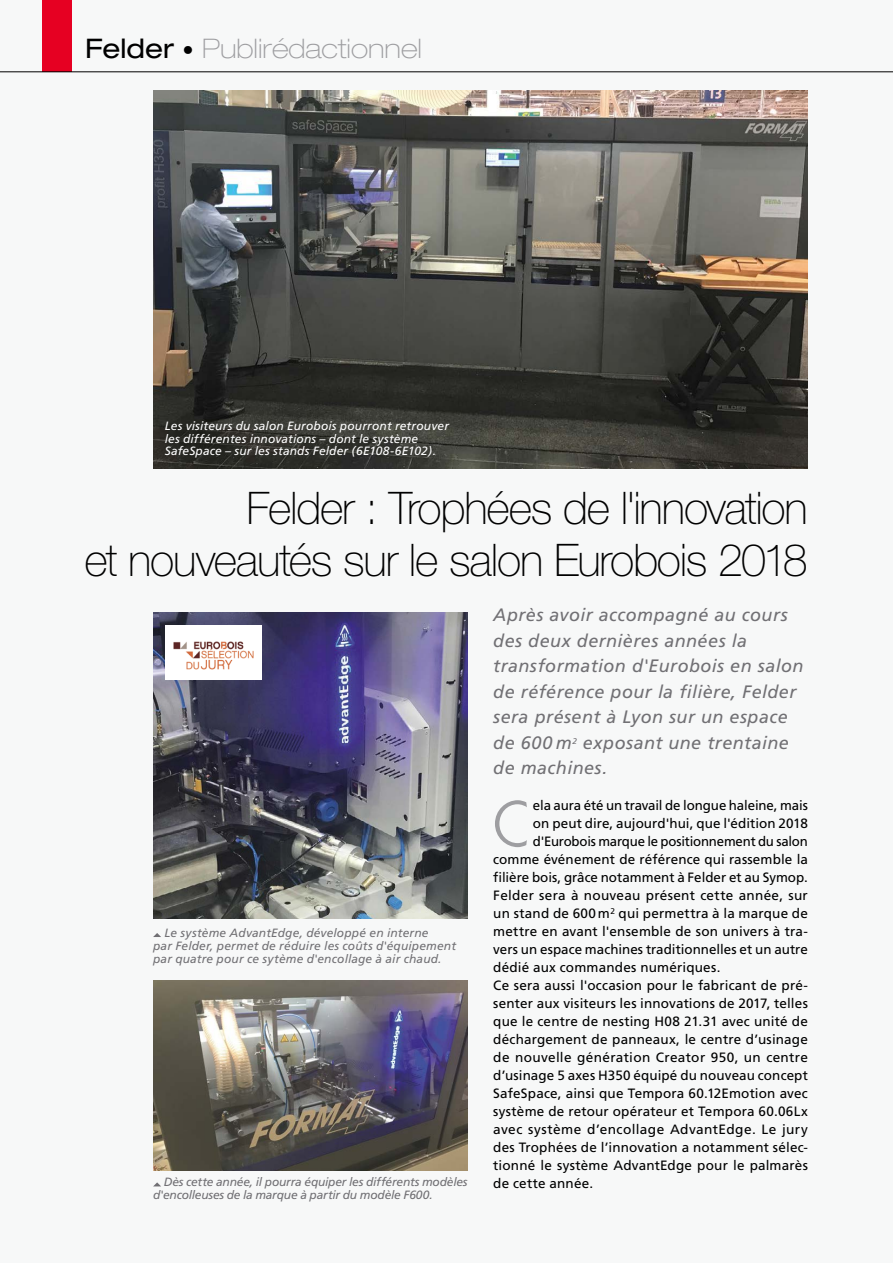
<style>
.page{position:relative;width:893px;height:1263px;background:#f7f8f8}
.page>*{position:absolute;margin:0;border:0;box-sizing:border-box;transform-origin:0 0}
.t1{font:65.4px "Itc Kabel";color:#9e9ea1}
.t2{font:100 45px/52.5px "Helvetica Neue LT Std";letter-spacing:-.03em;color:#000;text-align:right}
.t3{font:100 expanded 27px "Helvetica Neue LT Std";color:#9e9ea1}
.t4{font:italic 18px/25.5px "Frutiger";letter-spacing:.025em;color:#717074}
.t5{font:13.5px "Frutiger";letter-spacing:.01em;color:#000}
.t6{font:13.5px "Frutiger";letter-spacing:-.01em;color:#000}
.t7{font:13.5px "Frutiger";letter-spacing:-.015em;color:#000}
.t8{font:13.5px "Frutiger";letter-spacing:.03em;color:#000}
.t9{font:italic 12px/12.8px "Frutiger";letter-spacing:.01em;color:#fff}
.t10{font:italic 12px/12.8px "Frutiger";letter-spacing:.005em;color:#717074}
.t11{font:italic 12px/12.8px "Frutiger";letter-spacing:-.015em;color:#717074}
.s1{font-weight:400;color:#000}
.s2{font-stretch:condensed;font-size:22.5px;color:#000}
</style>
<div class="page">
<div style="left:43px;top:0;width:29px;height:72px;background:#e60022"></div>
<hr style="left:0;top:72px;width:893px;height:1px;background:#000">
<img style="left:153px;top:612px;width:315px;height:306px">
<img style="left:153px;top:90px;width:655px;height:378px">
<img style="left:165px;top:626px;width:96px;height:53px">
<img style="left:153px;top:980px;width:315px;height:190px">
<svg style="left:153px;top:1182px;width:8px;height:4px"></svg>
<svg style="left:153px;top:933px;width:8px;height:4px"></svg>
<h3 class="t3" style="left:85px;top:32px;width:339px"><span class="s1">Felder</span> <span class="s2">•</span> Publirédactionnel</h3>
<p class="t9" style="left:165px;top:419px;width:286px">Les visiteurs du salon Eurobois pourront retrouver les différentes innovations – dont le système<br>SafeSpace – sur les stands Felder (6E108-6E102).</p>
<h2 class="t2" style="left:84px;top:481px;width:725px">Felder : Trophées de l'innovation<br>et nouveautés sur le salon Eurobois 2018</h2>
<h3 class="t4" style="left:493px;top:602px;width:312px">Après avoir accompagné au cours des deux dernières années la transformation d'Eurobois en salon de référence pour la filière, Felder sera présent à Lyon sur un espace de 600 m<sup>2</sup> exposant une trentaine de machines.</h3>
<h1 class="t1" style="left:493px;top:786px;width:38px">C</h1>
<p class="t6" style="left:533px;top:797px;width:276px">ela aura été un travail de longue haleine, mais</p>
<p class="t5" style="left:533px;top:815px;width:277px">on peut dire, aujourd'hui, que l'édition 2018</p>
<p class="t7" style="left:533px;top:833px;width:277px">d'Eurobois marque le positionnement du salon</p>
<p class="t5" style="left:493px;top:851px;width:316px">comme événement de référence qui rassemble la</p>
<p class="t5" style="left:493px;top:869px;width:316px">filière bois, grâce notamment à Felder et au Symop.</p>
<p class="t5" style="left:493px;top:887px;width:316px">Felder sera à nouveau présent cette année, sur</p>
<p class="t5" style="left:493px;top:905px;width:316px">un stand de 600m<sup>2</sup> qui permettra à la marque de</p>
<p class="t5" style="left:493px;top:923px;width:316px">mettre en avant l'ensemble de son univers à tra-</p>
<p class="t5" style="left:493px;top:941px;width:316px">vers un espace machines traditionnelles et un autre</p>
<p class="t5" style="left:493px;top:959px;width:229px">dédié aux commandes numériques.</p>
<p class="t5" style="left:493px;top:977px;width:316px">Ce sera aussi l'occasion pour le fabricant de pré-</p>
<p class="t5" style="left:493px;top:995px;width:316px">senter aux visiteurs les innovations de 2017, telles</p>
<p class="t5" style="left:493px;top:1013px;width:316px">que le centre de nesting H08 21.31 avec unité de</p>
<p class="t5" style="left:493px;top:1031px;width:316px">déchargement de panneaux, le centre d’usinage</p>
<p class="t5" style="left:493px;top:1049px;width:316px">de nouvelle génération Creator 950, un centre</p>
<p class="t5" style="left:493px;top:1067px;width:316px">d’usinage 5 axes H350 équipé du nouveau concept</p>
<p class="t5" style="left:493px;top:1085px;width:316px">SafeSpace, ainsi que Tempora 60.12Emotion avec</p>
<p class="t5" style="left:493px;top:1103px;width:316px">système de retour opérateur et Tempora 60.06Lx</p>
<p class="t8" style="left:493px;top:1121px;width:316px">avec système d’encollage AdvantEdge. Le jury</p>
<p class="t5" style="left:493px;top:1139px;width:316px">des Trophées de l’innovation a notamment sélec-</p>
<p class="t5" style="left:493px;top:1157px;width:316px">tionné le système AdvantEdge pour le palmarès</p>
<p class="t5" style="left:493px;top:1175px;width:101px">de cette année.</p>
<p class="t10" style="left:153px;top:926px;width:304px;text-indent:11px">Le système AdvantEdge, développé en interne<br>par Felder, permet de réduire les coûts d'équipement par quatre pour ce sytème d'encollage à air chaud.</p>
<p class="t11" style="left:153px;top:1176px;width:316px;text-indent:11px">Dès cette année, il pourra équiper les différents modèles d'encolleuses de la marque à partir du modèle F600.</p>
</div>
